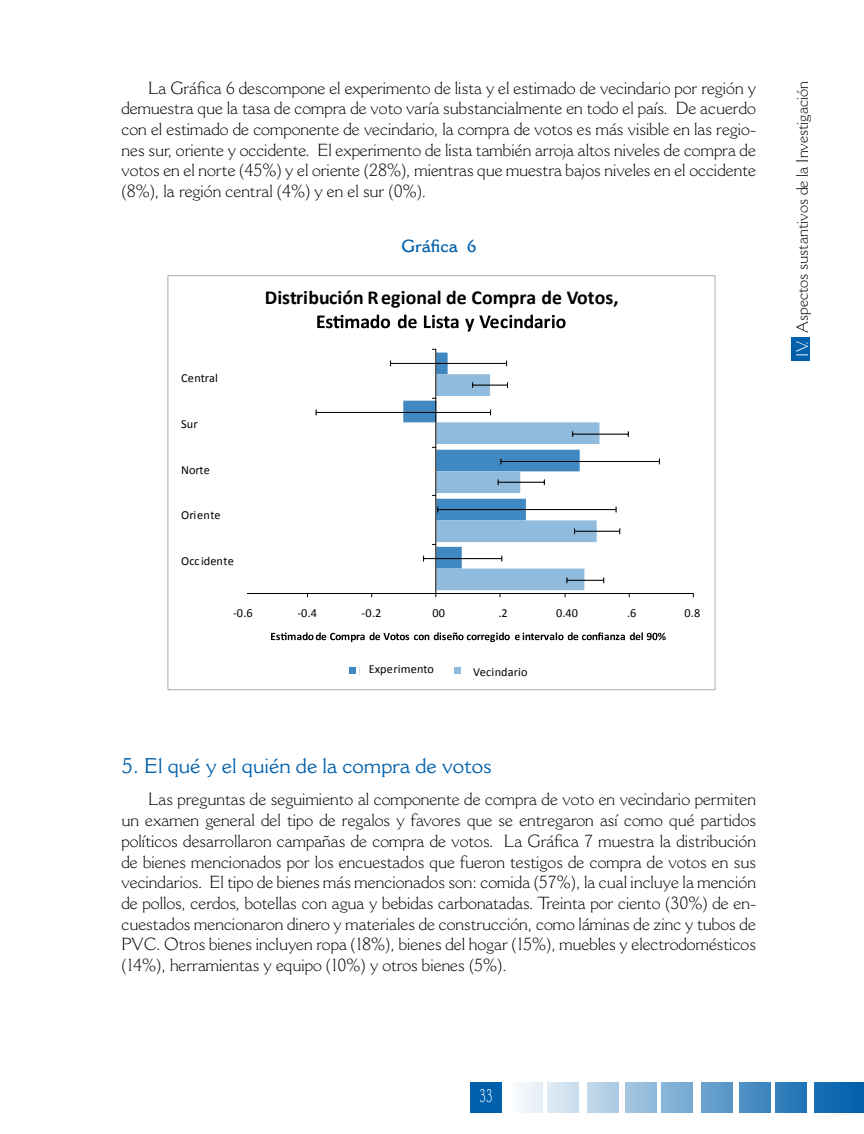
<style>
.page{position:relative;width:864px;height:1134px;background:#fff}
.page>*{position:absolute;margin:0;border:0;box-sizing:border-box;transform-origin:0 0}
.t1{font:21px "Cantoria MT Std";color:#0060ac}
.t2{font:700 19.8px "Calibri";color:#000}
.t3{font:300 18px "Cantoria MT Std";color:#fff;scale:.7 1}
.t4{font:300 17.25px/20.7px "Cantoria MT Std";color:#000;text-align:justify}
.t5{font:600 17.25px "Cantoria MT Std";color:#0060ac}
.t6{font:300 15.75px "Cantoria MT Std";color:#000}
.t7{font:12.3px "Calibri";color:#000}
.s1{color:#fff}
</style>
<div class="page">
<div style="left:587px;top:1082px;width:31px;height:31px;background:#b7d2e7"></div>
<div style="left:548px;top:1082px;width:31px;height:31px;background:#d5e4f1"></div>
<div style="left:512px;top:1082px;width:31px;height:31px;background:#f0f5fa"></div>
<div style="left:471px;top:1082px;width:31px;height:31px;background:#0060ac"></div>
<div style="left:701px;top:1083px;width:31px;height:30px;background:#629dcb"></div>
<div style="left:662px;top:1083px;width:31px;height:30px;background:#7fafd5"></div>
<div style="left:625px;top:1083px;width:31px;height:30px;background:#9ac0de"></div>
<div style="left:815px;top:1083px;width:49px;height:30px;background:#0c67af"></div>
<div style="left:776px;top:1083px;width:31px;height:30px;background:#2a7ab9"></div>
<div style="left:739px;top:1083px;width:31px;height:30px;background:#468bc2"></div>
<div style="left:792px;top:337px;width:18px;height:24px;background:#0060ac"></div>
<hr style="left:391px;top:363px;width:116px;height:1px;background:#000">
<hr style="left:316px;top:412px;width:175px;height:1px;background:#000">
<hr style="left:501px;top:461px;width:158px;height:1px;background:#000">
<hr style="left:438px;top:509px;width:178px;height:1px;background:#000">
<hr style="left:573px;top:434px;width:55px;height:1px;background:#000">
<hr style="left:575px;top:531px;width:45px;height:1px;background:#000">
<hr style="left:243px;top:593px;width:450px;height:1px;background:#000">
<svg style="left:403px;top:349px;width:201px;height:248px"></svg>
<svg style="left:271px;top:632px;width:395px;height:10px"></svg>
<svg style="left:317px;top:315px;width:73px;height:13px"></svg>
<svg style="left:398px;top:315px;width:19px;height:13px"></svg>
<svg style="left:424px;top:315px;width:35px;height:13px"></svg>
<svg style="left:465px;top:315px;width:101px;height:17px"></svg>
<svg style="left:350px;top:668px;width:6px;height:6px"></svg>
<div style="left:454px;top:668px;width:7px;height:6px;background:#91bbdc"></div>
<div style="left:172px;top:350px;width:75px;height:253px;background:#fff"></div>
<p class="t4" style="left:122px;top:77px;width:636px;text-indent:27px">La Gráfica 6 descompone el experimento de lista y el estimado de vecindario por región y demuestra que la tasa de compra de voto varía substancialmente en todo el país. De acuerdo con el estimado de componente de vecindario, la compra de votos es más visible en las regio&shy;nes sur, oriente y occidente. El experimento de lista también arroja altos niveles de compra de votos en el norte (45%) y el oriente (28%), mientras que muestra bajos niveles en el occidente (8%), la región central (4%) y en el sur (0%).</p>
<p class="t5" style="left:401px;top:235px;width:77px">Gráfica 6</p>
<p class="t7" style="left:192px;top:366px;width:38px">Central</p>
<p class="t7" style="left:181px;top:370px;width:38px">Central</p>
<p class="t7" style="left:181px;top:416px;width:18px">Sur</p>
<p class="t7" style="left:181px;top:462px;width:30px">Norte</p>
<p class="t7" style="left:181px;top:507px;width:41px">Oriente</p>
<p class="t7" style="left:181px;top:554px;width:54px">Occidente</p>
<p class="t7" style="left:211px;top:512px;width:22px">East</p>
<p class="t7" style="left:182px;top:561px;width:51px">Highlands</p>
<p class="t2" style="left:265px;top:284px;width:355px">Distribución Regional de Compra de Votos,</p>
<p class="t7" style="left:233px;top:605px;width:21px">-0.6</p>
<p class="t7" style="left:297px;top:605px;width:21px">-0.4</p>
<p class="t7" style="left:362px;top:605px;width:21px">-0.2</p>
<p class="t7" style="left:432px;top:605px;width:14px">00</p>
<p class="t7" style="left:499px;top:605px;width:11px">.2</p>
<p class="t7" style="left:556px;top:605px;width:23px">0.40</p>
<p class="t7" style="left:627px;top:605px;width:11px">.6</p>
<p class="t7" style="left:685px;top:605px;width:17px">0.8</p>
<p class="t7" style="left:369px;top:661px;width:66px">Experimento</p>
<p class="t7" style="left:473px;top:664px;width:56px">Vecindario</p>
<p class="t7" style="left:359px;top:663px;width:79px">List Experiment</p>
<p class="t7" style="left:464px;top:663px;width:74px">Neighborhood</p>
<p class="t1" style="left:122px;top:753px;width:372px">5. El qué y el quién de la compra de votos</p>
<p class="t4" style="left:122px;top:789px;width:636px;text-indent:27px">Las preguntas de seguimiento al componente de compra de voto en vecindario permiten un examen general del tipo de regalos y favores que se entregaron así como qué partidos políticos desarrollaron campañas de compra de votos. La Gráfica 7 muestra la distribución de bienes mencionados por los encuestados que fueron testigos de compra de votos en sus vecindarios. El tipo de bienes más mencionados son: comida (57%), la cual incluye la mención de pollos, cerdos, botellas con agua y bebidas carbonatadas. Treinta por ciento (30%) de en&shy;cuestados mencionaron dinero y materiales de construcción, como láminas de zinc y tubos de PVC. Otros bienes incluyen ropa (18%), bienes del hogar (15%), muebles y electrodomésticos (14%), herramientas y equipo (10%) y otros bienes (5%).</p>
<p class="t6" style="left:793px;top:357px;width:277px;rotate:-90deg"><span class="s1">IV.</span> Aspectos sustantivos de la Investigación</p>
<p class="t3" style="left:480px;top:1085px;width:20px">33</p>
</div>
